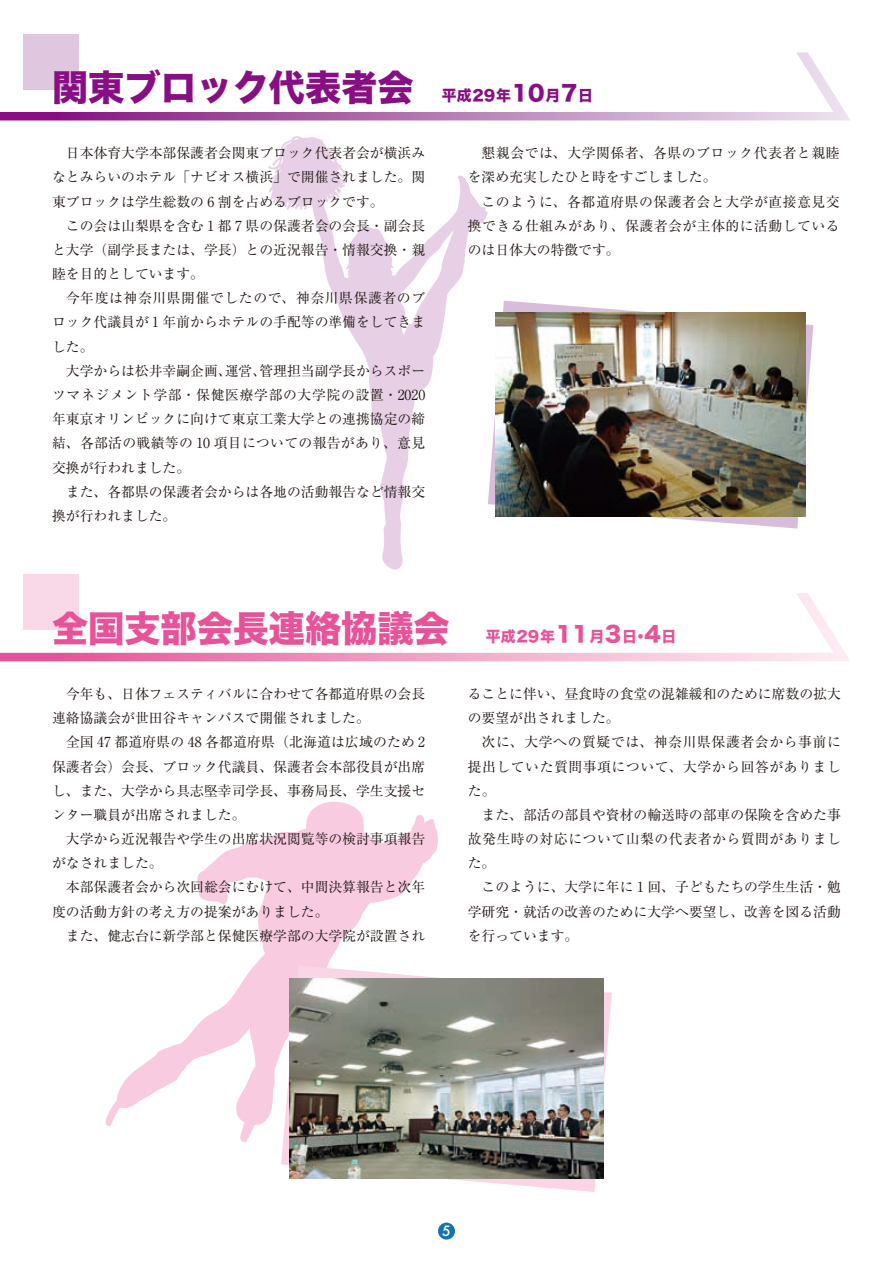
<style>
.page{position:relative;width:893px;height:1263px;background:#fff}
.page>*{position:absolute;margin:0;border:0;box-sizing:border-box;transform-origin:0 0}
.t1{font:36.15px "Hira Kaku Std N W8";color:#880e84}
.t2{font:36.15px "Hira Kaku Std N W8";color:#e85298}
.t3{font:14.85px "Hira Kaku Std N W8";letter-spacing:.025em;color:#e85298}
.t4{font:13.8px/24.2px "Ryumin Pr 6 N";color:#231916;text-align:justify}
.t5{font:13.8px/24.2px "Ryumin Pr 6 N";letter-spacing:.04em;color:#231916}
.t6{font:500 13.8px "Futura";color:#fff}
.s1{font-size:21.3px}
.s2{font-size:14.85px}
</style>
<div class="page">
<svg style="left:105px;top:801px;width:333px;height:341px"></svg>
<svg style="left:268px;top:136px;width:220px;height:434px"></svg>
<svg style="left:281px;top:965px;width:331px;height:227px"></svg>
<svg style="left:488px;top:301px;width:325px;height:227px"></svg>
<img style="left:495px;top:313px;width:311px;height:204px">
<img style="left:289px;top:979px;width:315px;height:199px">
<div style="left:23px;top:575px;width:56px;height:55px;background:#f9d9e7"></div>
<svg style="left:0;top:593px;width:850px;height:68px"></svg>
<div style="left:23px;top:34px;width:56px;height:55px;background:#dfc7df"></div>
<svg style="left:0;top:52px;width:850px;height:68px"></svg>
<div style="left:438px;top:1222px;width:17px;height:17px;background:#1673b2;border-radius:50%"></div>
<h1 class="t1" style="left:52px;top:68px;width:542px">関東ブロック代表者会<span class="s1">　</span> <span class="s2">平成29年</span><span class="s1">10</span><span class="s2">月</span><span class="s1">7</span><span class="s2">日</span></h1>
<p class="t4" style="left:52px;top:140px;width:375px;text-indent:14px">日本体育大学本部保護者会関東ブロック代表者会が横浜みなとみらいのホテル「ナビオス横浜」で開催されました。関東ブロックは学生総数の 6 割を占めるブロックです。</p>
<p class="t4" style="left:52px;top:213px;width:375px;text-indent:14px">この会は山梨県を含む 1 都 7 県の保護者会の会長・副会長と大学（副学長または、学長）との近況報告・情報交換・親睦を目的としています。</p>
<p class="t4" style="left:52px;top:285px;width:375px;text-indent:14px">今年度は神奈川県開催でしたので、神奈川県保護者のブロック代議員が 1 年前からホテルの手配等の準備をしてきました。</p>
<p class="t4" style="left:52px;top:358px;width:375px;text-indent:14px">大学からは松井幸嗣企画、運営、管理担当副学長からスポーツマネジメント学部・保健医療学部の大学院の設置・2020年東京オリンピックに向けて東京工業大学との連携協定の締結、各部活の戦績等の 10 項目についての報告があり、意見交換が行われました。</p>
<p class="t4" style="left:52px;top:479px;width:375px;text-indent:14px">また、各都県の保護者会からは各地の活動報告など情報交換が行われました。</p>
<p class="t5" style="left:468px;top:140px;width:373px;text-indent:14px">懇親会では、大学関係者、各県のブロック代表者と親睦を深め充実したひと時をすごしました。</p>
<p class="t4" style="left:468px;top:189px;width:373px;text-indent:14px">このように、各都道府県の保護者会と大学が直接意見交換できる仕組みがあり、保護者会が主体的に活動しているのは日体大の特徴です。</p>
<h1 class="t2" style="left:52px;top:608px;width:435px">全国支部会長連絡協議会　</h1>
<p class="t3" style="left:486px;top:628px;width:192px">平成29年<span class="s1">11</span>月<span class="s1">3</span>日・<span class="s1">4</span>日</p>
<p class="t4" style="left:52px;top:681px;width:375px;text-indent:14px">今年も、日体フェスティバルに合わせて各都道府県の会長連絡協議会が世田谷キャンパスで開催されました。</p>
<p class="t4" style="left:52px;top:729px;width:375px;text-indent:14px">全国 47 都道府県の 48 各都道府県（北海道は広域のため 2保護者会）会長、ブロック代議員、保護者会本部役員が出席し、また、大学から具志堅幸司学長、事務局長、学生支援センター職員が出席されました。</p>
<p class="t4" style="left:52px;top:826px;width:375px;text-indent:14px">大学から近況報告や学生の出席状況閲覧等の検討事項報告がなされました。</p>
<p class="t4" style="left:52px;top:874px;width:375px;text-indent:14px">本部保護者会から次回総会にむけて、中間決算報告と次年度の活動方針の考え方の提案がありました。</p>
<p class="t4" style="left:66px;top:923px;width:361px">また、健志台に新学部と保健医療学部の大学院が設置され</p>
<p class="t4" style="left:468px;top:681px;width:375px">ることに伴い、昼食時の食堂の混雑緩和のために席数の拡大の要望が出されました。</p>
<p class="t4" style="left:468px;top:729px;width:375px;text-indent:14px">次に、大学への質疑では、神奈川県保護者会から事前に提出していた質問事項について、大学から回答がありました。</p>
<p class="t4" style="left:468px;top:802px;width:375px;text-indent:14px">また、部活の部員や資材の輸送時の部車の保険を含めた事故発生時の対応について山梨の代表者から質問がありました。</p>
<p class="t4" style="left:468px;top:874px;width:375px;text-indent:14px">このように、大学に年に 1 回、子どもたちの学生生活・勉学研究・就活の改善のために大学へ要望し、改善を図る活動を行っています。</p>
<p class="t6" style="left:442px;top:1222px;width:10px">5</p>
</div>
